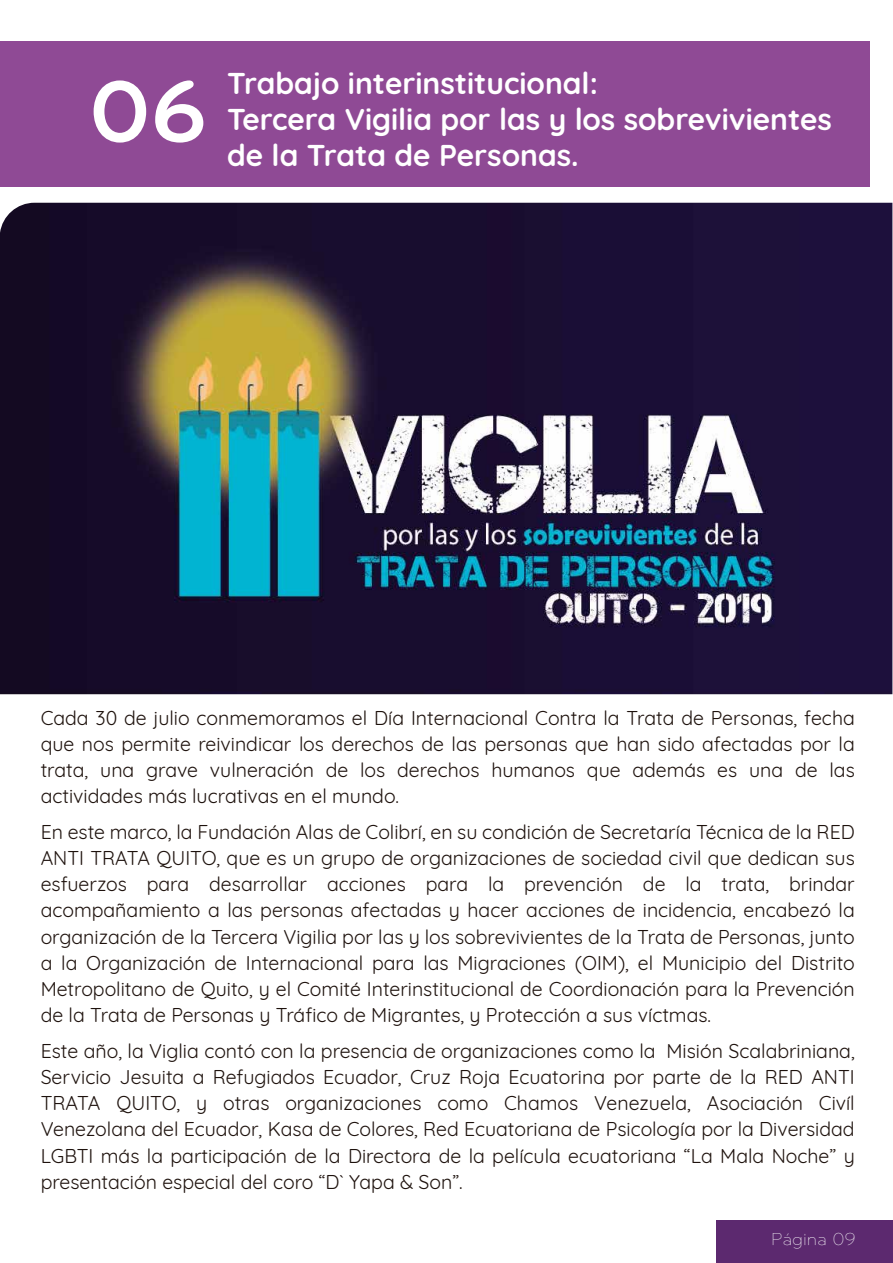
<style>
.page{position:relative;width:893px;height:1263px;background:#fff}
.page>*{position:absolute;margin:0;border:0;box-sizing:border-box;transform-origin:0 0}
.t1{font:700 90px "Bryant Pro";color:#fff}
.t2{font:700 30px/36px "Quicksand";color:#fff}
.t3{font:19.5px/26.2px "Quicksand";color:#1e120d;text-align:justify}
.t4{font:300 18px "Bryant Pro";color:#fff}
</style>
<div class="page">
<div style="left:0;top:41px;width:870px;height:145px;background:#8f4a95"></div>
<div style="left:716px;top:1220px;width:177px;height:43px;background:#5c296f"></div>
<img style="left:0;top:203px;width:892px;height:491px">
<h1 class="t1" style="left:90px;top:56px;width:119px">06</h1>
<h2 class="t2" style="left:227px;top:63px;width:606px">Trabajo interinstitucional:<br>Tercera Vigilia por las y los sobrevivientes</h2>
<h2 class="t2" style="left:227px;top:135px;width:353px">de la Trata de Personas.</h2>
<p class="t3" style="left:41px;top:702px;width:816px">Cada 30 de julio conmemoramos el Día Internacional Contra la Trata de Personas, fecha que nos permite reivindicar los derechos de las personas que han sido afectadas por la trata, una grave vulneración de los derechos humanos que además es una de las actividades más lucrativas en el mundo.</p>
<p class="t3" style="left:41px;top:816px;width:816px">En este marco, la Fundación Alas de Colibrí, en su condición de Secretaría Técnica de la RED ANTI TRATA QUITO, que es un grupo de organizaciones de sociedad civil que dedican sus esfuerzos para desarrollar acciones para la prevención de la trata, brindar acompañamiento a las personas afectadas y hacer acciones de incidencia, encabezó la organización de la Tercera Vigilia por las y los sobrevivientes de la Trata de Personas, junto a la Organización de Internacional para las Migraciones (OIM), el Municipio del Distrito Metropolitano de Quito, y el Comité Interinstitucional de Coordionación para la Prevención de la Trata de Personas y Tráfico de Migrantes, y Protección a sus víctmas.</p>
<p class="t3" style="left:41px;top:1035px;width:816px">Este año, la Viglia contó con la presencia de organizaciones como la Misión Scalabriniana, Servicio Jesuita a Refugiados Ecuador, Cruz Roja Ecuatorina por parte de la RED ANTI TRATA QUITO, y otras organizaciones como Chamos Venezuela, Asociación Civíl Venezolana del Ecuador, Kasa de Colores, Red Ecuatoriana de Psicología por la Diversidad LGBTI más la participación de la Directora de la película ecuatoriana “La Mala Noche” y presentación especial del coro “D` Yapa &amp; Son”.</p>
<p class="t4" style="left:771px;top:1228px;width:86px">Página 09</p>
</div>
